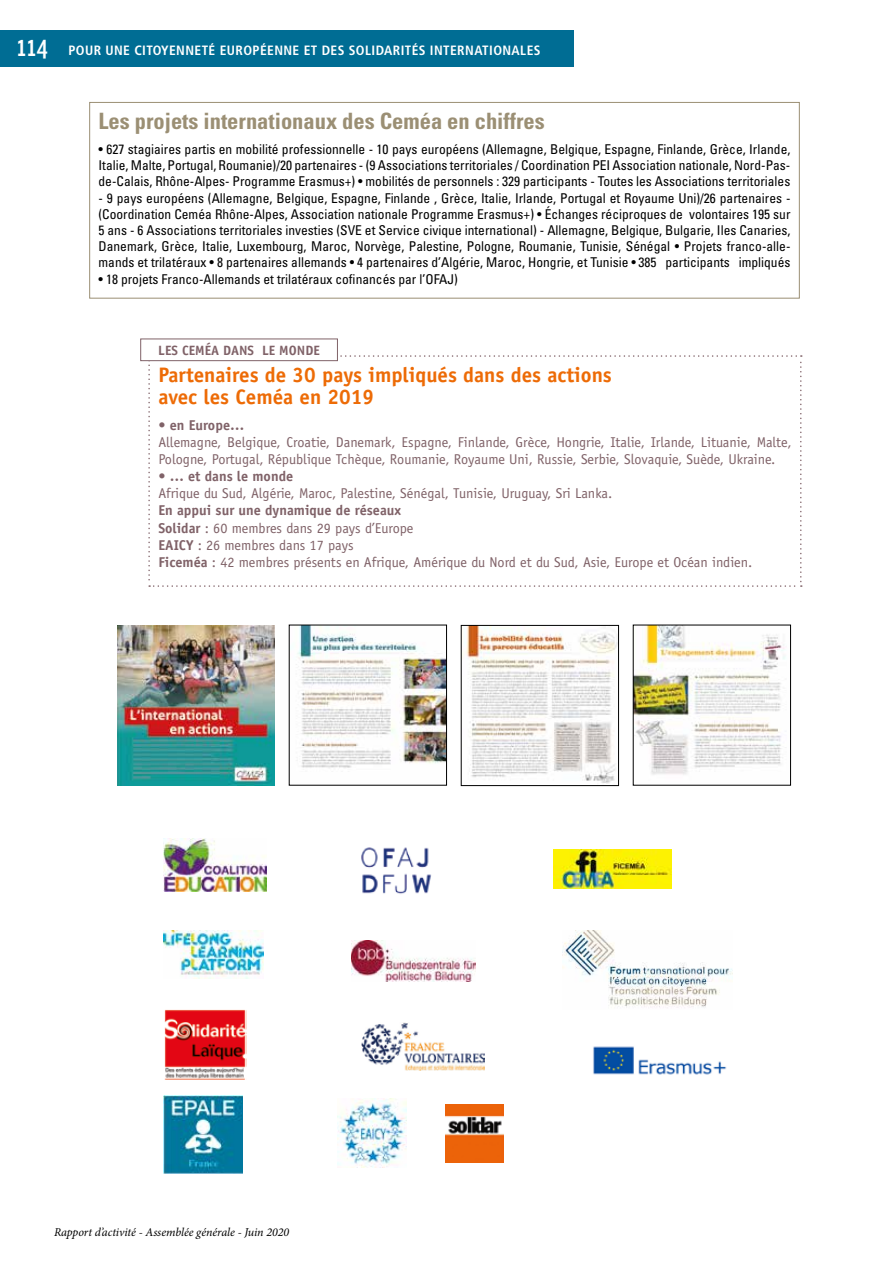
<style>
.page{position:relative;width:893px;height:1263px;background:#fff}
.page>*{position:absolute;margin:0;border:0;box-sizing:border-box;transform-origin:0 0}
.t1{font:700 condensed 22.5px "Univers";color:#9b8f74}
.t2{font:700 21px/22.5px "Officina Sans";color:#ed6b06}
.t3{font:14.25px/17.1px "Officina Sans";color:#806268}
.t4{font:700 14.25px "Officina Sans";color:#806268}
.t5{font:condensed 13.5px/16.2px "Univers";color:#000;text-align:justify}
.t6{font:700 condensed 13.5px "Frutiger";letter-spacing:.03em;color:#fff}
.t7{font:700 13.5px "Officina Sans";color:#806268}
.t8{font:italic 12px "Minion Pro";letter-spacing:-.005em;color:#000}
.s1{font-family:"Solex";font-weight:500;font-stretch:normal;font-size:27px}
.s2{font-weight:700}
</style>
<div class="page">
<div style="left:0;top:30px;width:574px;height:36px;background:#006d94"></div>
<hr style="left:892px;top:419px;width:1px;height:123px;background:#9b8f74">
<div style="left:89px;top:102px;width:711px;height:197px;border:1px solid #9b8f74"></div>
<svg style="left:148px;top:355px;width:654px;height:232px"></svg>
<div style="left:141px;top:339px;width:196px;height:22px;background:#fff"></div>
<div style="left:140px;top:339px;width:198px;height:22px;border:1px solid #806268"></div>
<img style="left:164px;top:931px;width:99px;height:47px">
<img style="left:164px;top:1009px;width:83px;height:71px">
<img style="left:164px;top:1095px;width:78px;height:78px">
<img style="left:338px;top:1098px;width:69px;height:69px">
<img style="left:362px;top:1022px;width:123px;height:48px">
<img style="left:164px;top:839px;width:103px;height:53px">
<img style="left:446px;top:1104px;width:58px;height:58px">
<img style="left:361px;top:847px;width:70px;height:47px">
<img style="left:553px;top:850px;width:119px;height:39px">
<img style="left:351px;top:941px;width:124px;height:40px">
<img style="left:562px;top:931px;width:170px;height:77px">
<img style="left:593px;top:1046px;width:134px;height:29px">
<img style="left:118px;top:625px;width:157px;height:160px">
<img style="left:296px;top:627px;width:149px;height:141px">
<img style="left:466px;top:627px;width:151px;height:157px">
<div style="left:461px;top:625px;width:158px;height:161px;border:1px solid #000"></div>
<img style="left:635px;top:627px;width:151px;height:148px">
<div style="left:633px;top:625px;width:158px;height:160px;border:1px solid #000"></div>
<p class="t6" style="left:17px;top:42px;width:525px"><span class="s1">114</span> POUR UNE CITOYENNETÉ EUROPÉENNE ET DES SOLIDARITÉS INTERNATIONALES</p>
<h1 class="t1" style="left:99px;top:107px;width:448px">Les projets internationaux des Ceméa en chiffres</h1>
<p class="t5" style="left:99px;top:141px;width:693px">• 627 stagiaires partis en mobilité professionnelle - 10 pays européens (Allemagne, Belgique, Espagne, Finlande, Grèce, Irlande, Italie, Malte, Portugal, Roumanie)/20 partenaires - (9 Associations territoriales / Coordination PEI Association nationale, Nord-Pas&shy;de-Calais, Rhône-Alpes- Programme Erasmus+) • mobilités de personnels : 329 participants - Toutes les Associations territoriales</p>
<p class="t5" style="left:99px;top:189px;width:693px">- 9 pays européens (Allemagne, Belgique, Espagne, Finlande , Grèce, Italie, Irlande, Portugal et Royaume Uni)/26 partenaires - (Coordination Ceméa Rhône-Alpes, Association nationale Programme Erasmus+) • Échanges réciproques de volontaires 195 sur 5 ans - 6 Associations territoriales investies (SVE et Service civique international) - Allemagne, Belgique, Bulgarie, Iles Canaries, Danemark, Grèce, Italie, Luxembourg, Maroc, Norvège, Palestine, Pologne, Roumanie, Tunisie, Sénégal • Projets franco-alle&shy;mands et trilatéraux • 8 partenaires allemands • 4 partenaires d’Algérie, Maroc, Hongrie, et Tunisie • 385 participants impliqués</p>
<p class="t5" style="left:99px;top:270px;width:361px">• 18 projets Franco-Allemands et trilatéraux cofinancés par l’OFAJ)</p>
<p class="t7" style="left:158px;top:342px;width:163px">LES CEMÉA DANS LE MONDE</p>
<h2 class="t2" style="left:158px;top:363px;width:455px">Partenaires de 30 pays impliqués dans des actions avec les Ceméa en 2019</h2>
<p class="t4" style="left:158px;top:416px;width:88px">• en Europe…</p>
<p class="t3" style="left:158px;top:434px;width:635px">Allemagne, Belgique, Croatie, Danemark, Espagne, Finlande, Grèce, Hongrie, Italie, Irlande, Lituanie, Malte,<br>Pologne, Portugal, République Tchèque, Roumanie, Royaume Uni, Russie, Serbie, Slovaquie, Suède, Ukraine.</p>
<p class="t3" style="left:158px;top:468px;width:455px">• <span class="s2">… et dans le monde<br></span>Afrique du Sud, Algérie, Maroc, Palestine, Sénégal, Tunisie, Uruguay, Sri Lanka.</p>
<p class="t3" style="left:158px;top:502px;width:595px"><span class="s2">En appui sur une dynamique de réseaux<br>Solidar</span> : 60 membres dans 29 pays d’Europe<br><span class="s2">EAICY</span> : 26 membres dans 17 pays<br><span class="s2">Ficeméa</span> : 42 membres présents en Afrique, Amérique du Nord et du Sud, Asie, Europe et Océan indien.</p>
<p class="t8" style="left:54px;top:1223px;width:237px">Rapport d’activité - Assemblée générale - Juin 2020</p>
</div>
